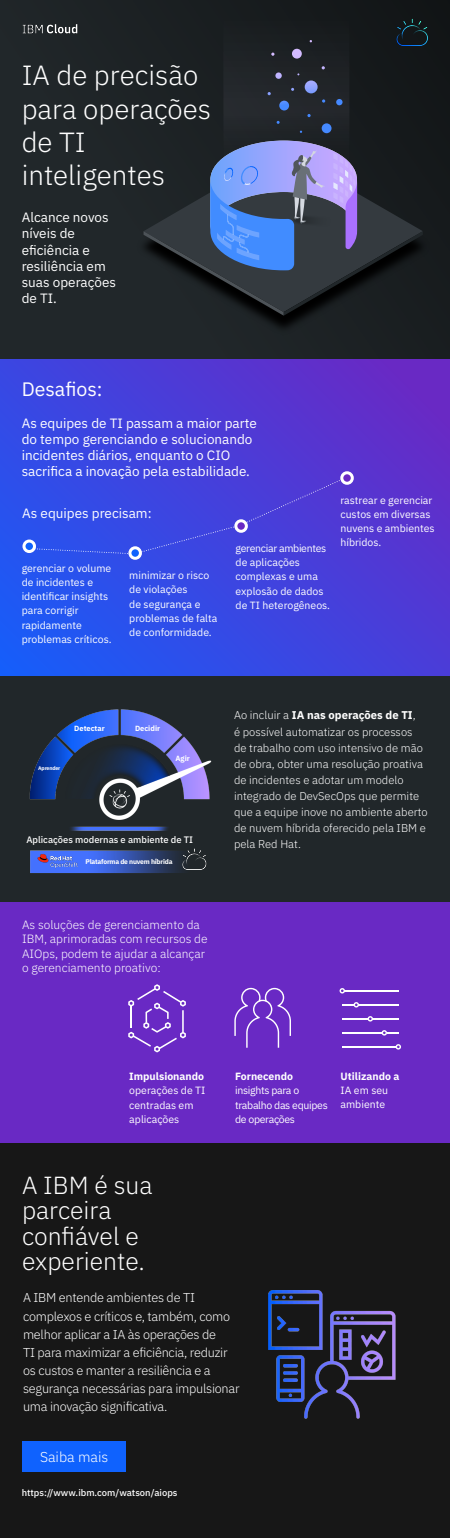
<style>
.page{position:relative;width:450px;height:1538px;background:#171717}
.page>*{position:absolute;margin:0;border:0;box-sizing:border-box;transform-origin:0 0}
.t1{font:300 27.75px/33.3px "IBM Plex Sans";color:#fff}
.t2{font:300 24.75px/25.5px "IBM Plex Sans";color:#fff}
.t3{font:19.5px "IBM Plex Sans";color:#fff}
.t4{font:300 14.25px "IBM Plex Sans";color:#fff}
.t5{font:13.5px/16.2px "IBM Plex Sans";color:#fff}
.t6{font:300 12.75px/18px "IBM Plex Sans";letter-spacing:-.02em;color:#fff}
.t7{font:300 12px/14.6px "IBM Plex Sans";color:#fff}
.t8{font:300 11.25px/16.1px "IBM Plex Sans";color:#fff}
.t9{font:10.5px/14.2px "IBM Plex Sans";color:#fff}
.t10{font:10.5px/14.2px "IBM Plex Sans";letter-spacing:-.03em;color:#fff}
.t11{font:700 10.5px "IBM Plex Sans";color:#fff}
.t12{font:500 9.38px "IBM Plex Sans";color:#fff}
.t13{font:700 7.5px "IBM Plex Sans";color:#fff}
.t14{font:700 6.75px "IBM Plex Sans";letter-spacing:-.03em;color:#fff}
.t15{font:700 5.25px "IBM Plex Sans";letter-spacing:-.03em;color:#fff}
.s1{font-weight:700}
</style>
<div class="page">
<div style="left:0;top:0;width:450px;height:361px;background:linear-gradient(to right,#23292c,#181c1e)"></div>
<img style="left:136px;top:157px;width:295px;height:178px">
<svg style="left:144px;top:9px;width:279px;height:307px"></svg>
<img style="left:268px;top:1290px;width:128px;height:129px">
<div style="left:0;top:674px;width:450px;height:228px;background:#21272a"></div>
<div style="left:0;top:902px;width:450px;height:240px;background:#6929c4"></div>
<svg style="left:0;top:359px;width:450px;height:317px;background:#4340dc"></svg>
<hr style="left:342px;top:1046px;width:54px;height:1px;background:#fff">
<hr style="left:344px;top:990px;width:54px;height:1px;background:#fff">
<hr style="left:343px;top:1032px;width:40px;height:1px;background:#fff">
<hr style="left:358px;top:1004px;width:40px;height:1px;background:#fff">
<svg style="left:340px;top:988px;width:5px;height:5px"></svg>
<svg style="left:342px;top:1002px;width:17px;height:5px"></svg>
<svg style="left:343px;top:1016px;width:56px;height:5px"></svg>
<svg style="left:382px;top:1030px;width:17px;height:5px"></svg>
<svg style="left:396px;top:1044px;width:5px;height:5px"></svg>
<svg style="left:234px;top:988px;width:57px;height:59px"></svg>
<svg style="left:128px;top:984px;width:58px;height:68px"></svg>
<img style="left:29px;top:709px;width:183px;height:164px">
<img style="left:22px;top:19px;width:66px;height:20px">
<img style="left:390px;top:17px;width:40px;height:33px">
<svg style="left:27px;top:478px;width:318px;height:76px;background:#3e44df"></svg>
<div style="left:24px;top:541px;width:10px;height:10px;background:#0f62fe;border-radius:50%"></div>
<div style="left:22px;top:539px;width:14px;height:14px;border:3px solid #fff;border-radius:50%"></div>
<div style="left:130px;top:548px;width:10px;height:10px;background:#0f62fe;border-radius:50%"></div>
<div style="left:128px;top:546px;width:14px;height:14px;border:3px solid #fff;border-radius:50%"></div>
<div style="left:342px;top:473px;width:10px;height:10px;background:#6929c4;border-radius:50%"></div>
<div style="left:340px;top:471px;width:14px;height:14px;border:3px solid #fff;border-radius:50%"></div>
<div style="left:236px;top:521px;width:10px;height:10px;background:#6929c4;border-radius:50%"></div>
<div style="left:234px;top:519px;width:14px;height:14px;border:3px solid #fff;border-radius:50%"></div>
<div style="left:23px;top:1441px;width:103px;height:30px;background:#0f62fe"></div>
<img style="left:35px;top:851px;width:46px;height:19px">
<img style="left:172px;top:838px;width:39px;height:35px">
<h1 class="t1" style="left:22px;top:57px;width:191px">IA de precisão para operações de TI inteligentes</h1>
<p class="t5" style="left:22px;top:208px;width:96px">Alcance novos níveis de eficiência e resiliência em suas operações de TI.</p>
<h3 class="t3" style="left:22px;top:374px;width:82px">Desafios:</h3>
<p class="t5" style="left:22px;top:413px;width:237px">As equipes de TI passam a maior parte do tempo gerenciando e solucionando incidentes diários, enquanto o CIO sacrifica a inovação pela estabilidade.</p>
<p class="t5" style="left:22px;top:504px;width:131px">As equipes precisam:</p>
<p class="t9" style="left:22px;top:560px;width:91px">gerenciar o volume de incidentes e identificar insights para corrigir rapidamente problemas críticos.</p>
<p class="t9" style="left:129px;top:567px;width:90px">minimizar o risco de violações<br>de segurança e problemas de falta de conformidade.</p>
<p class="t9" style="left:236px;top:540px;width:96px">gerenciar ambientes de aplicações complexas e uma explosão de dados de TI heterogêneos.</p>
<p class="t9" style="left:340px;top:492px;width:96px">rastrear e gerenciar custos em diversas nuvens e ambientes híbridos.</p>
<p class="t15" style="left:38px;top:764px;width:24px">Aprender</p>
<p class="t13" style="left:74px;top:722px;width:32px">Detectar</p>
<p class="t13" style="left:135px;top:722px;width:27px">Decidir</p>
<p class="t13" style="left:176px;top:752px;width:16px">Agir</p>
<p class="t12" style="left:26px;top:832px;width:168px">Aplicações modernas e ambiente de TI</p>
<p class="t14" style="left:86px;top:856px;width:88px">Plataforma de nuvem híbrida</p>
<p class="t7" style="left:22px;top:916px;width:187px">As soluções de gerenciamento da<br>IBM, aprimoradas com recursos de<br>AIOps, podem te ajudar a alcançar o gerenciamento proativo:</p>
<p class="t8" style="left:234px;top:706px;width:195px">Ao incluir a <span class="s1">IA nas operações de TI</span>,<br>é possível automatizar os processos de trabalho com uso intensivo de mão de obra, obter uma resolução proativa de incidentes e adotar um modelo integrado de DevSecOps que permite que a equipe inove no ambiente aberto de nuvem híbrida oferecido pela IBM e pela Red Hat.</p>
<p class="t11" style="left:129px;top:1068px;width:76px">Impulsionando</p>
<p class="t9" style="left:129px;top:1082px;width:78px">operações de TI centradas em aplicações</p>
<p class="t11" style="left:235px;top:1068px;width:59px">Fornecendo</p>
<p class="t10" style="left:235px;top:1082px;width:94px">insights para o trabalho das equipes de operações</p>
<p class="t11" style="left:341px;top:1067px;width:60px">Utilizando a</p>
<p class="t9" style="left:341px;top:1082px;width:49px">IA em seu ambiente</p>
<h2 class="t2" style="left:22px;top:1170px;width:132px">A IBM é sua parceira confiável e experiente.</h2>
<p class="t6" style="left:23px;top:1287px;width:218px">A IBM entende ambientes de TI complexos e críticos e, também, como melhor aplicar a IA às operações de<br>TI para maximizar a eficiência, reduzir os custos e manter a resiliência e a segurança necessárias para impulsionar uma inovação significativa.</p>
<h3 class="t4" style="left:40px;top:1445px;width:70px">Saiba mais</h3>
<p class="t12" style="left:22px;top:1485px;width:157px">https://www.ibm.com/watson/aiops</p>
</div>
